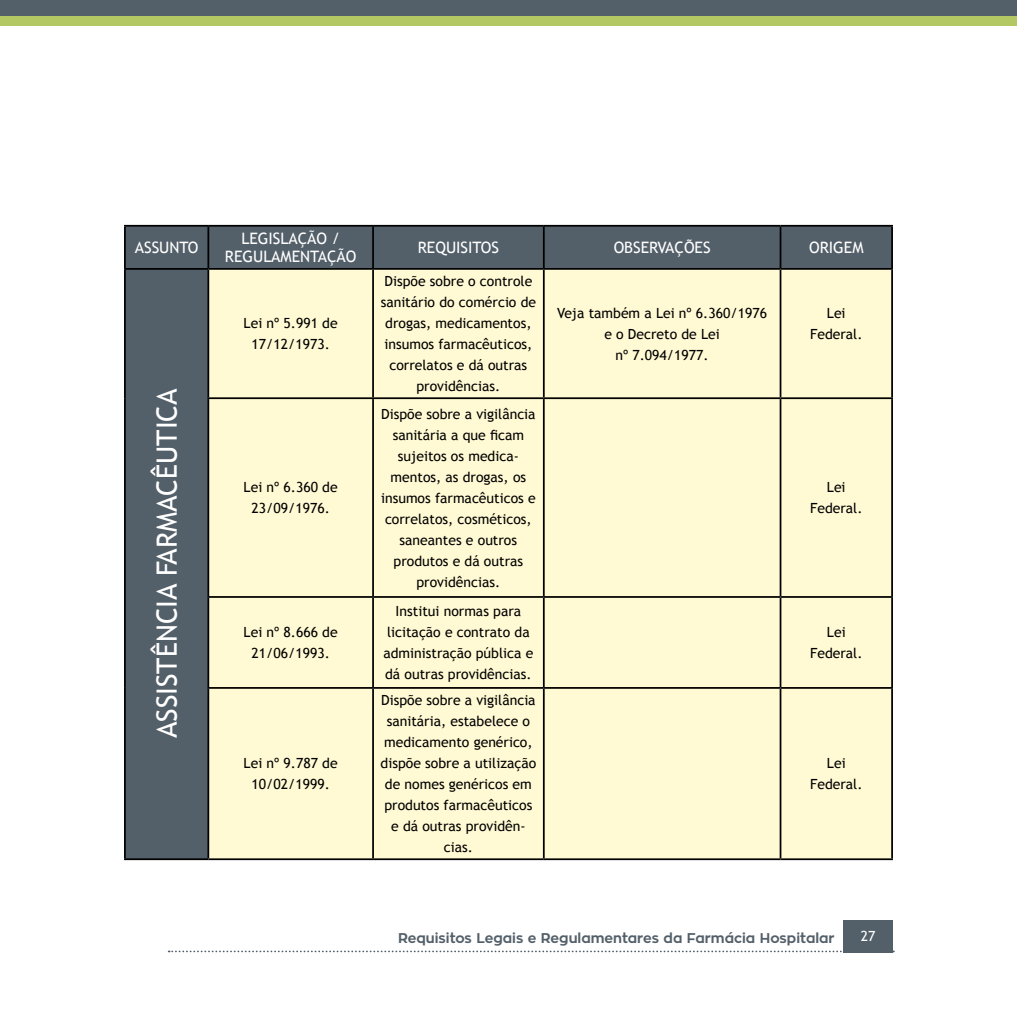
<style>
.page{position:relative;width:1017px;height:1017px;background:#fff}
.page>*{position:absolute;margin:0;border:0;box-sizing:border-box;transform-origin:0 0}
.t1{font:28px "Trebuchet MS";color:#fff}
.t2{font:15.75px/17.5px "Trebuchet MS";color:#fff;text-align:center}
.t3{font:14px/21px "Trebuchet MS";color:#000;text-align:center}
.t4{font:700 14px "Zona Pro";color:#535f69}
.t5{font:14px "Trebuchet MS";color:#fff}
</style>
<div class="page">
<svg style="left:169px;top:951px;width:725px;height:1px"></svg>
<div style="left:843px;top:920px;width:50px;height:32px;background:#535f69"></div>
<div style="left:0;top:0;width:1017px;height:17px;background:#535f69"></div>
<div style="left:0;top:16px;width:1017px;height:10px;background:#b3c863"></div>
<div style="left:126px;top:227px;width:765px;height:631px;background:#535f69"></div>
<div style="left:209px;top:270px;width:682px;height:588px;background:#fffad4"></div>
<hr style="left:208px;top:225px;width:165px;height:2px;background:#000">
<hr style="left:373px;top:225px;width:171px;height:2px;background:#000">
<hr style="left:372px;top:227px;width:2px;height:41px;background:#000">
<hr style="left:544px;top:225px;width:236px;height:2px;background:#000">
<hr style="left:543px;top:227px;width:2px;height:41px;background:#000">
<hr style="left:780px;top:225px;width:113px;height:2px;background:#000">
<hr style="left:780px;top:227px;width:1px;height:41px;background:#000">
<hr style="left:891px;top:227px;width:2px;height:41px;background:#000">
<hr style="left:124px;top:858px;width:84px;height:2px;background:#000">
<hr style="left:208px;top:268px;width:165px;height:2px;background:#000">
<hr style="left:373px;top:268px;width:171px;height:2px;background:#000">
<hr style="left:372px;top:270px;width:2px;height:127px;background:#000">
<hr style="left:544px;top:268px;width:236px;height:2px;background:#000">
<hr style="left:543px;top:270px;width:2px;height:127px;background:#000">
<hr style="left:780px;top:268px;width:113px;height:2px;background:#000">
<hr style="left:780px;top:270px;width:1px;height:127px;background:#000">
<hr style="left:891px;top:270px;width:2px;height:127px;background:#000">
<hr style="left:207px;top:397px;width:166px;height:2px;background:#000">
<hr style="left:373px;top:397px;width:171px;height:2px;background:#000">
<hr style="left:372px;top:399px;width:2px;height:197px;background:#000">
<hr style="left:372px;top:598px;width:2px;height:89px;background:#000">
<hr style="left:372px;top:689px;width:2px;height:169px;background:#000">
<hr style="left:544px;top:397px;width:236px;height:2px;background:#000">
<hr style="left:543px;top:399px;width:2px;height:197px;background:#000">
<hr style="left:543px;top:598px;width:2px;height:89px;background:#000">
<hr style="left:543px;top:689px;width:2px;height:169px;background:#000">
<hr style="left:780px;top:397px;width:113px;height:2px;background:#000">
<hr style="left:780px;top:399px;width:1px;height:197px;background:#000">
<hr style="left:891px;top:399px;width:2px;height:197px;background:#000">
<hr style="left:780px;top:598px;width:1px;height:89px;background:#000">
<hr style="left:891px;top:598px;width:2px;height:89px;background:#000">
<hr style="left:780px;top:689px;width:1px;height:169px;background:#000">
<hr style="left:891px;top:689px;width:2px;height:169px;background:#000">
<hr style="left:207px;top:596px;width:166px;height:2px;background:#000">
<hr style="left:207px;top:687px;width:166px;height:2px;background:#000">
<hr style="left:208px;top:858px;width:165px;height:2px;background:#000">
<hr style="left:373px;top:596px;width:171px;height:2px;background:#000">
<hr style="left:373px;top:687px;width:171px;height:2px;background:#000">
<hr style="left:373px;top:858px;width:171px;height:2px;background:#000">
<hr style="left:544px;top:596px;width:236px;height:2px;background:#000">
<hr style="left:544px;top:687px;width:236px;height:2px;background:#000">
<hr style="left:544px;top:858px;width:236px;height:2px;background:#000">
<hr style="left:780px;top:596px;width:113px;height:2px;background:#000">
<hr style="left:780px;top:687px;width:113px;height:2px;background:#000">
<hr style="left:780px;top:858px;width:113px;height:2px;background:#000">
<hr style="left:124px;top:270px;width:2px;height:128px;background:#000">
<hr style="left:207px;top:270px;width:2px;height:127px;background:#000">
<hr style="left:124px;top:398px;width:2px;height:199px;background:#000">
<hr style="left:207px;top:399px;width:2px;height:197px;background:#000">
<hr style="left:124px;top:597px;width:2px;height:91px;background:#000">
<hr style="left:207px;top:598px;width:2px;height:89px;background:#000">
<hr style="left:124px;top:688px;width:2px;height:170px;background:#000">
<hr style="left:207px;top:689px;width:2px;height:169px;background:#000">
<hr style="left:124px;top:227px;width:2px;height:41px;background:#000">
<hr style="left:124px;top:225px;width:84px;height:2px;background:#000">
<hr style="left:207px;top:227px;width:2px;height:41px;background:#000">
<hr style="left:124px;top:268px;width:84px;height:2px;background:#000">
<p class="t2" style="left:135px;top:239px;width:65px">ASSUNTO</p>
<p class="t2" style="left:225px;top:230px;width:133px">LEGISLAÇÃO /<br>REGULAMENTAÇÃO</p>
<p class="t2" style="left:418px;top:239px;width:83px">REQUISITOS</p>
<p class="t2" style="left:614px;top:239px;width:98px">OBSERVAÇÕES</p>
<p class="t2" style="left:809px;top:239px;width:56px">ORIGEM</p>
<h1 class="t1" style="left:151px;top:738px;width:351px;rotate:-90deg">ASSISTÊNCIA FARMACÊUTICA</h1>
<p class="t3" style="left:244px;top:313px;width:96px">Lei nº 5.991 de<br>17/12/1973.</p>
<p class="t3" style="left:381px;top:271px;width:157px">Dispõe sobre o controle sanitário do comércio de drogas, medicamentos, insumos farmacêuticos, correlatos e dá outras providências.</p>
<p class="t3" style="left:557px;top:302px;width:212px">Veja também a Lei nº 6.360/1976 e o Decreto de Lei<br>nº 7.094/1977.</p>
<p class="t3" style="left:810px;top:302px;width:54px">Lei<br>Federal.</p>
<p class="t3" style="left:244px;top:477px;width:96px">Lei nº 6.360 de<br>23/09/1976.</p>
<p class="t3" style="left:381px;top:403px;width:156px">Dispõe sobre a vigilância sanitária a que ficam sujeitos os medica&shy;mentos, as drogas, os insumos farmacêuticos e correlatos, cosméticos, saneantes e outros produtos e dá outras providências.</p>
<p class="t3" style="left:810px;top:477px;width:54px">Lei<br>Federal.</p>
<p class="t3" style="left:244px;top:622px;width:96px">Lei nº 8.666 de<br>21/06/1993.</p>
<p class="t3" style="left:383px;top:601px;width:151px">Institui normas para licitação e contrato da administração pública e dá outras providências.</p>
<p class="t3" style="left:810px;top:622px;width:54px">Lei<br>Federal.</p>
<p class="t3" style="left:244px;top:753px;width:96px">Lei nº 9.787 de<br>10/02/1999.</p>
<p class="t3" style="left:381px;top:690px;width:157px">Dispõe sobre a vigilância sanitária, estabelece o medicamento genérico, dispõe sobre a utilização de nomes genéricos em produtos farmacêuticos e dá outras providên&shy;cias.</p>
<p class="t3" style="left:810px;top:753px;width:54px">Lei<br>Federal.</p>
<p class="t4" style="left:398px;top:929px;width:438px">Requisitos Legais e Regulamentares da Farmácia Hospitalar</p>
<p class="t5" style="left:861px;top:928px;width:16px">27</p>
</div>
